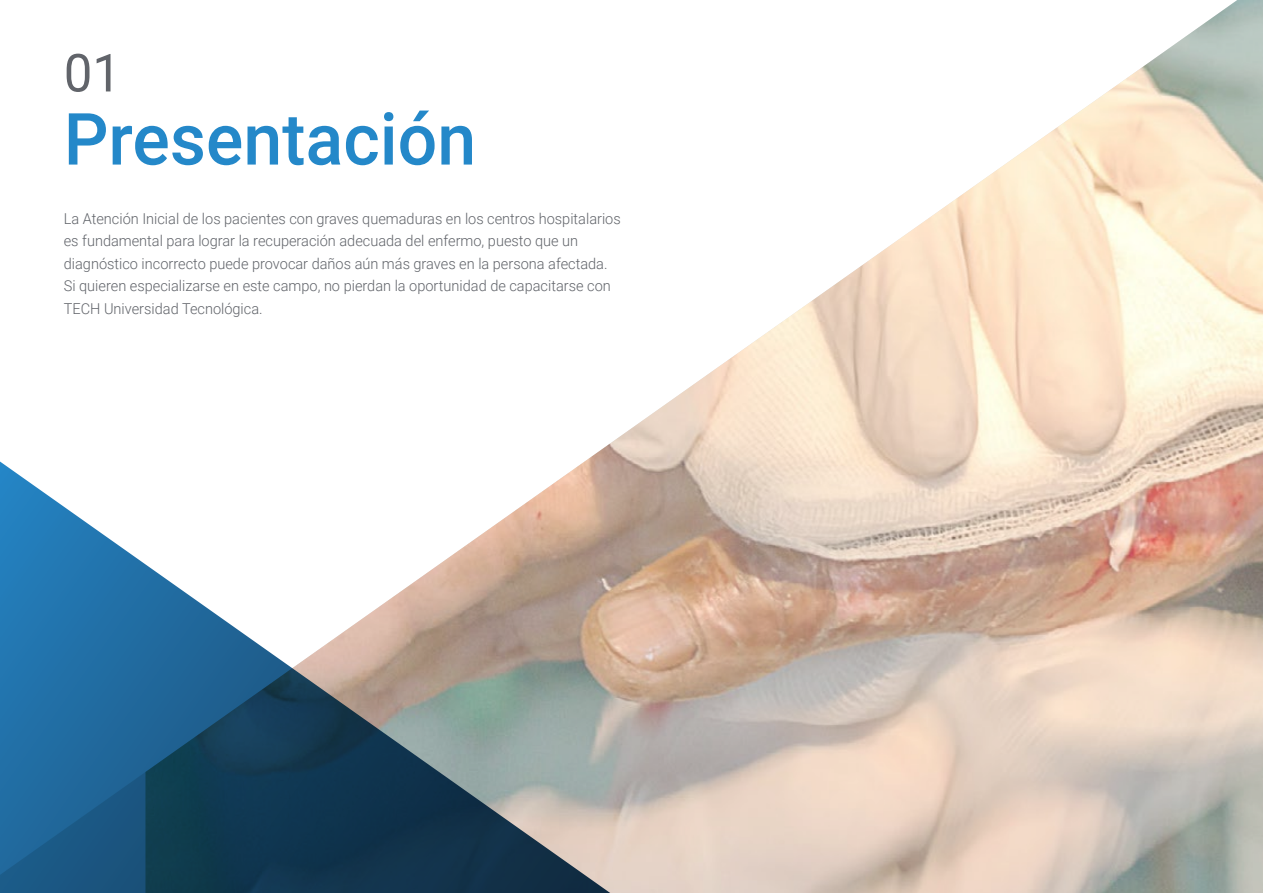
<style>
.page{position:relative;width:1263px;height:893px;background:#fff}
.page>*{position:absolute;margin:0;border:0;box-sizing:border-box;transform-origin:0 0}
.t1{font:500 72px "Roboto";color:#2488c9}
.t2{font:52.5px "Roboto";color:#61646a}
.t3{font:300 15px/22.5px "Roboto";color:#61646a}
</style>
<div class="page">
<img style="left:607px;top:0;width:656px;height:893px">
<svg style="left:0;top:446px;width:640px;height:447px"></svg>
<h2 class="t2" style="left:64px;top:36px;width:59px">01</h2>
<h1 class="t1" style="left:64px;top:89px;width:414px">Presentación</h1>
<p class="t3" style="left:64px;top:207px;width:558px">La Atención Inicial de los pacientes con graves quemaduras en los centros hospitalarios es fundamental para lograr la recuperación adecuada del enfermo, puesto que un diagnóstico incorrecto puede provocar daños aún más graves en la persona afectada.<br>Si quieren especializarse en este campo, no pierdan la oportunidad de capacitarse con TECH Universidad Tecnológica.</p>
</div>
